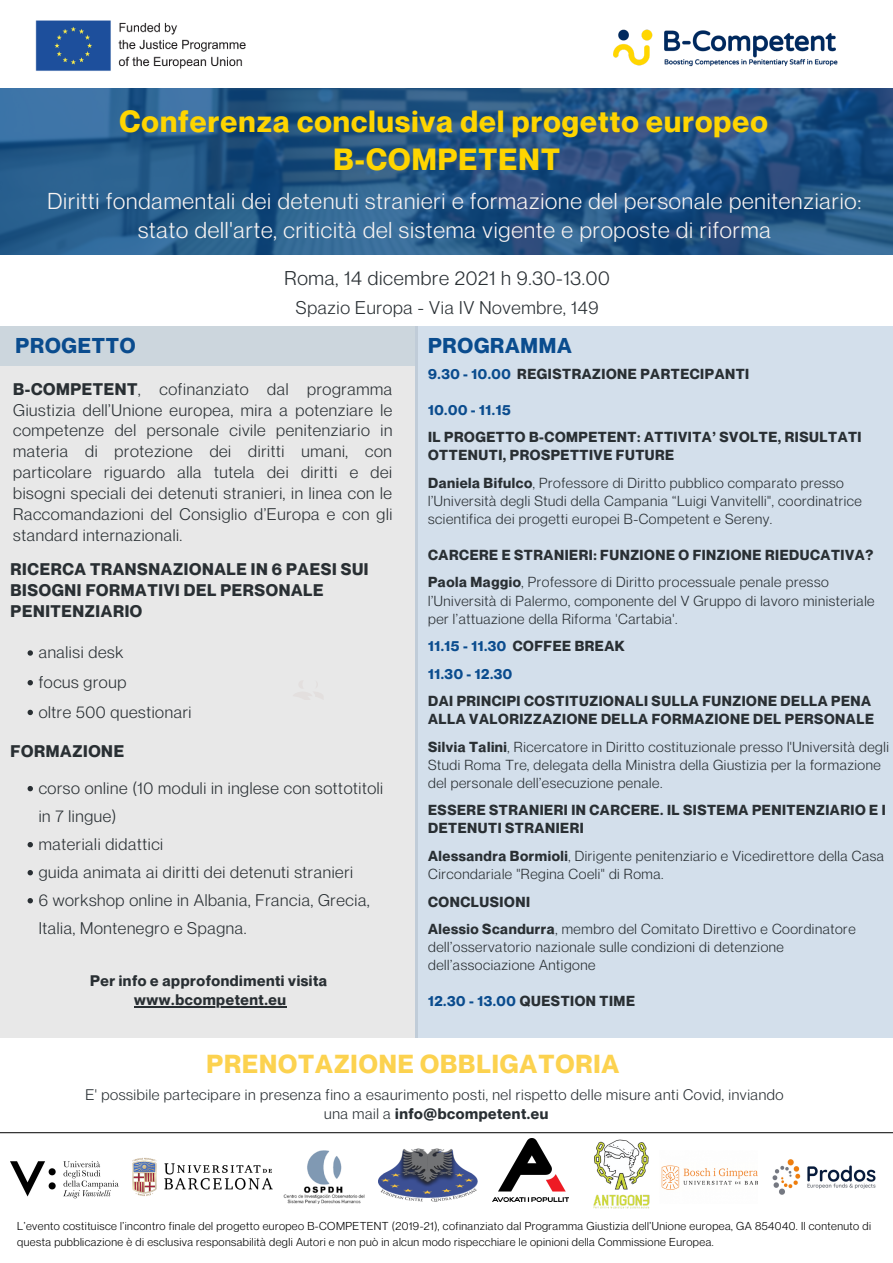
<style>
.page{position:relative;width:893px;height:1263px;background:#fff}
.page>*{position:absolute;margin:0;border:0;box-sizing:border-box;transform-origin:0 0}
.t1{font:700 30px "Neue Montreal";letter-spacing:.04em;color:#ffd500}
.t2{font:700 25.5px "Neue Montreal";letter-spacing:.04em;color:#fcd24f}
.t3{font:22.5px/28.7px "Neue Montreal";letter-spacing:.04em;color:#f8f3f2;text-align:center}
.t4{font:700 21px "Neue Montreal";letter-spacing:.04em;color:#0a4c8e}
.t5{font:19.5px "Neue Montreal";letter-spacing:.04em;color:#292f33}
.t6{font:18px "Neue Montreal";letter-spacing:.04em;color:#292f33}
.t7{font:16.5px/20.9px "Neue Montreal";letter-spacing:.04em;color:#292f33}
.t8{font:700 16.5px/21.3px "Neue Montreal";letter-spacing:.04em;color:#292f33}
.t9{font:15px "Neue Montreal";letter-spacing:.04em;color:#292f33}
.t10{font:700 15px "Neue Montreal";letter-spacing:.04em;color:#292f33}
.t11{font:14.25px/18px "Neue Montreal";letter-spacing:.04em;color:#292f33}
.t12{font:700 14.25px/18px "Neue Montreal";letter-spacing:.04em;color:#292f33}
.t13{font:700 14.25px "Neue Montreal";letter-spacing:.04em;color:#0a4c8e}
.t14{font:11.25px/15.8px "Neue Montreal";letter-spacing:.04em;color:#000}
.s1{font-weight:700}
.s2{color:#0a4c8e}
.s3{color:#292f33}
.s4{font-weight:400}
</style>
<div class="page">
<img style="left:35px;top:20px;width:211px;height:51px">
<div style="left:0;top:326px;width:418px;height:712px;background:#e8e8e8"></div>
<img style="left:613px;top:29px;width:225px;height:38px">
<svg style="left:0;top:88px;width:893px;height:167px;background:#255787"></svg>
<div style="left:0;top:326px;width:415px;height:39px;background:#ccd6dd"></div>
<div style="left:415px;top:326px;width:478px;height:711px;background:#d3dfeb"></div>
<img style="left:593px;top:1139px;width:57px;height:70px">
<img style="left:493px;top:1139px;width:76px;height:62px">
<img style="left:378px;top:1148px;width:99px;height:53px">
<img style="left:11px;top:1160px;width:122px;height:39px">
<img style="left:661px;top:1165px;width:97px;height:25px">
<hr style="left:0;top:1132px;width:893px;height:1px;background:#000">
<img style="left:772px;top:1159px;width:104px;height:36px">
<img style="left:133px;top:1158px;width:140px;height:38px">
<img style="left:283px;top:1151px;width:81px;height:52px">
<svg style="left:28px;top:650px;width:5px;height:6px"></svg>
<svg style="left:28px;top:680px;width:5px;height:5px"></svg>
<svg style="left:28px;top:710px;width:5px;height:5px"></svg>
<svg style="left:28px;top:786px;width:5px;height:6px"></svg>
<svg style="left:28px;top:842px;width:5px;height:5px"></svg>
<svg style="left:28px;top:870px;width:5px;height:5px"></svg>
<svg style="left:28px;top:898px;width:5px;height:5px"></svg>
<hr style="left:134px;top:1006px;width:153px;height:1px;background:#292f33">
<p class="t1" style="left:119px;top:103px;width:650px">Conferenza conclusiva del progetto europeo</p>
<p class="t1" style="left:333px;top:141px;width:228px">B-COMPETENT</p>
<p class="t3" style="left:47px;top:186px;width:815px">Diritti fondamentali dei detenuti stranieri e formazione del personale penitenziario: stato dell'arte, criticità del sistema vigente e proposte di riforma</p>
<p class="t5" style="left:284px;top:267px;width:327px">Roma, 14 dicembre 2021 h 9.30-13.00</p>
<p class="t6" style="left:296px;top:297px;width:304px">Spazio Europa - Via IV Novembre, 149</p>
<p class="t4" style="left:16px;top:333px;width:121px">PROGETTO</p>
<p class="t7" style="left:13px;top:378px;width:381px;text-align:justify"><span class="s1">B-COMPETENT</span>, cofinanziato dal programma Giustizia dell’Unione europea, mira a potenziare le competenze del personale civile penitenziario in materia di protezione dei diritti umani, con particolare riguardo alla tutela dei diritti e dei bisogni speciali dei detenuti stranieri, in linea con le Raccomandazioni del Consiglio d’Europa e con gli standard internazionali.</p>
<p class="t8" style="left:11px;top:558px;width:359px">RICERCA TRANSNAZIONALE IN 6 PAESI SUI<br>BISOGNI FORMATIVI DEL PERSONALE<br>PENITENZIARIO</p>
<p class="t7" style="left:39px;top:642px;width:86px">analisi desk</p>
<p class="t7" style="left:39px;top:671px;width:89px">focus group</p>
<p class="t7" style="left:39px;top:701px;width:154px">oltre 500 questionari</p>
<p class="t8" style="left:11px;top:740px;width:115px">FORMAZIONE</p>
<p class="t7" style="left:39px;top:774px;width:346px;line-height:28px">corso online (10 moduli in inglese con sottotitoli in 7 lingue)</p>
<p class="t7" style="left:39px;top:833px;width:126px">materiali didattici</p>
<p class="t7" style="left:39px;top:861px;width:316px">guida animata ai diritti dei detenuti stranieri</p>
<p class="t7" style="left:39px;top:886px;width:332px;line-height:28px">6 workshop online in Albania, Francia, Grecia,<br>Italia, Montenegro e Spagna.</p>
<p class="t10" style="left:90px;top:971px;width:239px">Per info e approfondimenti visita</p>
<p class="t10" style="left:134px;top:990px;width:153px">www.bcompetent.eu</p>
<p class="t4" style="left:428px;top:333px;width:145px">PROGRAMMA</p>
<p class="t12" style="left:428px;top:364px;width:323px"><span class="s2">9.30 - 10.00</span> REGISTRAZIONE PARTECIPANTI</p>
<p class="t13" style="left:428px;top:401px;width:84px">10.00 - 11.15</p>
<p class="t12" style="left:428px;top:428px;width:435px">IL PROGETTO B-COMPETENT: ATTIVITA’ SVOLTE, RISULTATI<br>OTTENUTI, PROSPETTIVE FUTURE</p>
<p class="t11" style="left:428px;top:474px;width:435px"><span class="s1">Daniela Bifulco</span>, Professore di Diritto pubblico comparato presso l’Università degli Studi della Campania “Luigi Vanvitelli", coordinatrice scientifica dei progetti europei B-Competent e Sereny.</p>
<p class="t12" style="left:428px;top:546px;width:447px">CARCERE E STRANIERI: FUNZIONE O FINZIONE RIEDUCATIVA?</p>
<p class="t11" style="left:428px;top:573px;width:448px"><span class="s1">Paola Maggio</span>, Professore di Diritto processuale penale presso l’Università di Palermo, componente del V Gruppo di lavoro ministeriale per l’attuazione della Riforma 'Cartabia'.</p>
<p class="t13" style="left:428px;top:637px;width:198px">11.15 - 11.30 <span class="s3">COFFEE BREAK</span></p>
<p class="t13" style="left:428px;top:665px;width:86px">11.30 - 12.30</p>
<p class="t12" style="left:428px;top:692px;width:447px">DAI PRINCIPI COSTITUZIONALI SULLA FUNZIONE DELLA PENA<br>ALLA VALORIZZAZIONE DELLA FORMAZIONE DEL PERSONALE</p>
<p class="t11" style="left:428px;top:737px;width:462px"><span class="s1">Silvia Talini</span>, Ricercatore in Diritto costituzionale presso l'Università degli<br>Studi Roma Tre, delegata della Ministra della Giustizia per la formazione del personale dell’esecuzione penale.</p>
<p class="t12" style="left:428px;top:801px;width:459px">ESSERE STRANIERI IN CARCERE. IL SISTEMA PENITENZIARIO E I<br>DETENUTI STRANIERI</p>
<p class="t11" style="left:428px;top:847px;width:457px"><span class="s1">Alessandra Bormioli</span>, Dirigente penitenziario e Vicedirettore della Casa<br>Circondariale "Regina Coeli" di Roma.</p>
<p class="t12" style="left:428px;top:892px;width:103px">CONCLUSIONI</p>
<p class="t11" style="left:428px;top:920px;width:429px"><span class="s1">Alessio Scandurra</span>, membro del Comitato Direttivo e Coordinatore dell’osservatorio nazionale sulle condizioni di detenzione dell’associazione Antigone</p>
<p class="t12" style="left:428px;top:992px;width:208px"><span class="s2">12.30 - 13.00</span> QUESTION TIME</p>
<p class="t2" style="left:206px;top:1048px;width:414px">PRENOTAZIONE OBBLIGATORIA</p>
<p class="t9" style="left:85px;top:1085px;width:699px">E' possibile partecipare in presenza fino a esaurimento posti, nel rispetto delle misure anti Covid, inviando</p>
<p class="t10" style="left:324px;top:1104px;width:226px"><span class="s4">una mail a</span> info@bcompetent.eu</p>
<p class="t14" style="left:17px;top:1218px;width:855px">L’evento costituisce l’incontro finale del progetto europeo B-COMPETENT (2019-21), cofinanziato dal Programma Giustizia dell’Unione europea, GA 854040. Il contenuto di questa pubblicazione è di esclusiva responsabilità degli Autori e non può in alcun modo rispecchiare le opinioni della Commissione Europea.</p>
</div>
